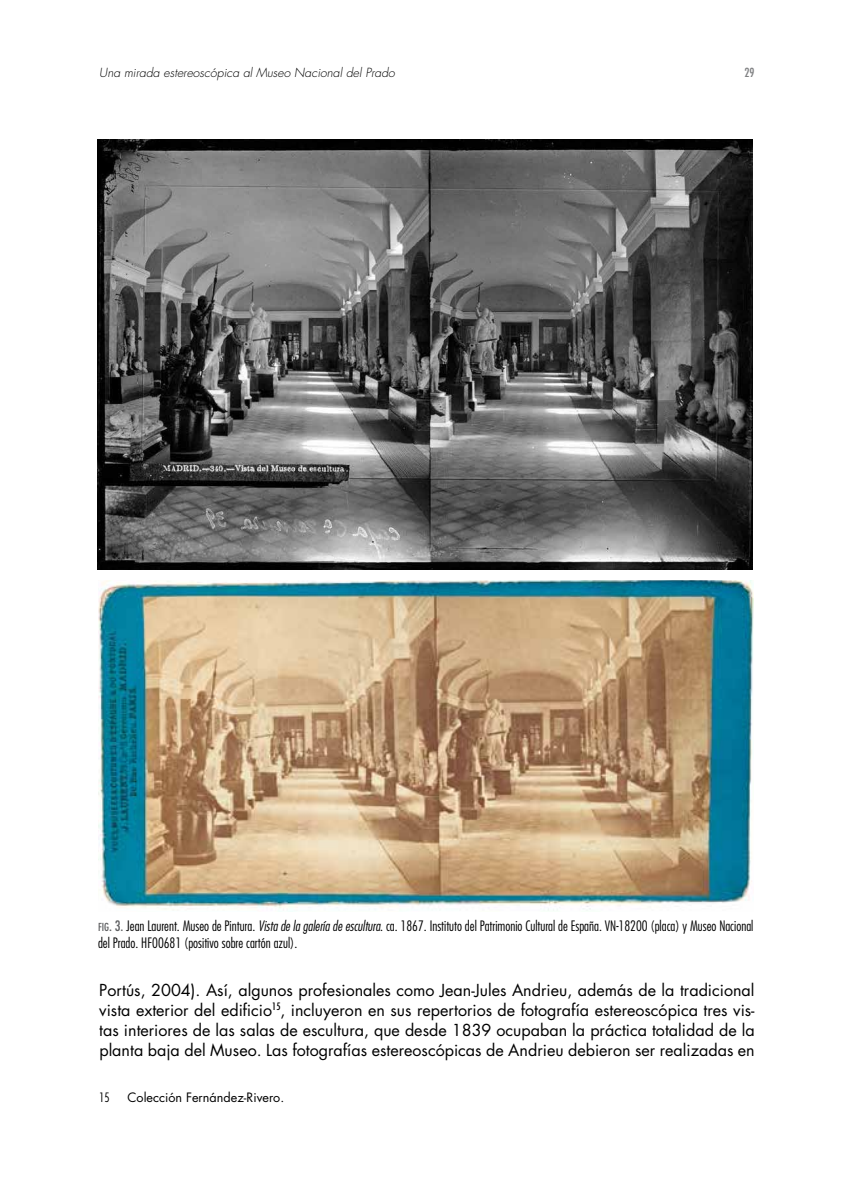
<style>
.page{position:relative;width:844px;height:1191px;background:#fff}
.page>*{position:absolute;margin:0;border:0;box-sizing:border-box;transform-origin:0 0}
.t1{font:16.1px/19.9px "Futura";color:#000;text-align:justify}
.t2{font:300 condensed 14px/17px "Futura";color:#000}
.t3{font:12.6px "Futura";color:#000}
.t4{font:300 condensed 12.6px "Futura";color:#000}
.t5{font:italic 300 12.25px "Futura";color:#000}
.t6{font:condensed 12.25px "Futura";color:#7e7f81}
.s1{font-weight:400;font-size:10.85px;color:#5f6062}
.s2{font-weight:400;color:#5f6062}
.s3{font-style:italic}
</style>
<div class="page">
<img style="left:99px;top:580px;width:654px;height:332px">
<img style="left:97px;top:140px;width:655px;height:430px">
<p class="t5" style="left:99px;top:64px;width:297px">Una mirada estereoscópica al Museo Nacional del Prado</p>
<p class="t6" style="left:744px;top:64px;width:12px">29</p>
<p class="t2" style="left:98px;top:917px;width:656px"><span class="s1">FIG</span><span class="s2">. 3.</span> Jean Laurent. Museo de Pintura. <span class="s3">Vista de la galería de escultura</span>. ca. 1867. Instituto del Patrimonio Cultural de España. VN-18200 (placa) y Museo Nacional del Prado. HF00681 (positivo sobre cartón azul).</p>
<p class="t1" style="left:99px;top:980px;width:656px">Portús, 2004). Así, algunos profesionales como Jean-Jules Andrieu, además de la tradicional vista exterior del edificio<sup>15</sup>, incluyeron en sus repertorios de fotografía estereoscópica tres vis&shy;tas interiores de las salas de escultura, que desde 1839 ocupaban la práctica totalidad de la planta baja del Museo. Las fotografías estereoscópicas de Andrieu debieron ser realizadas en</p>
<p class="t4" style="left:99px;top:1089px;width:12px">15</p>
<p class="t3" style="left:127px;top:1088px;width:158px">Colección Fernández-Rivero.</p>
</div>
